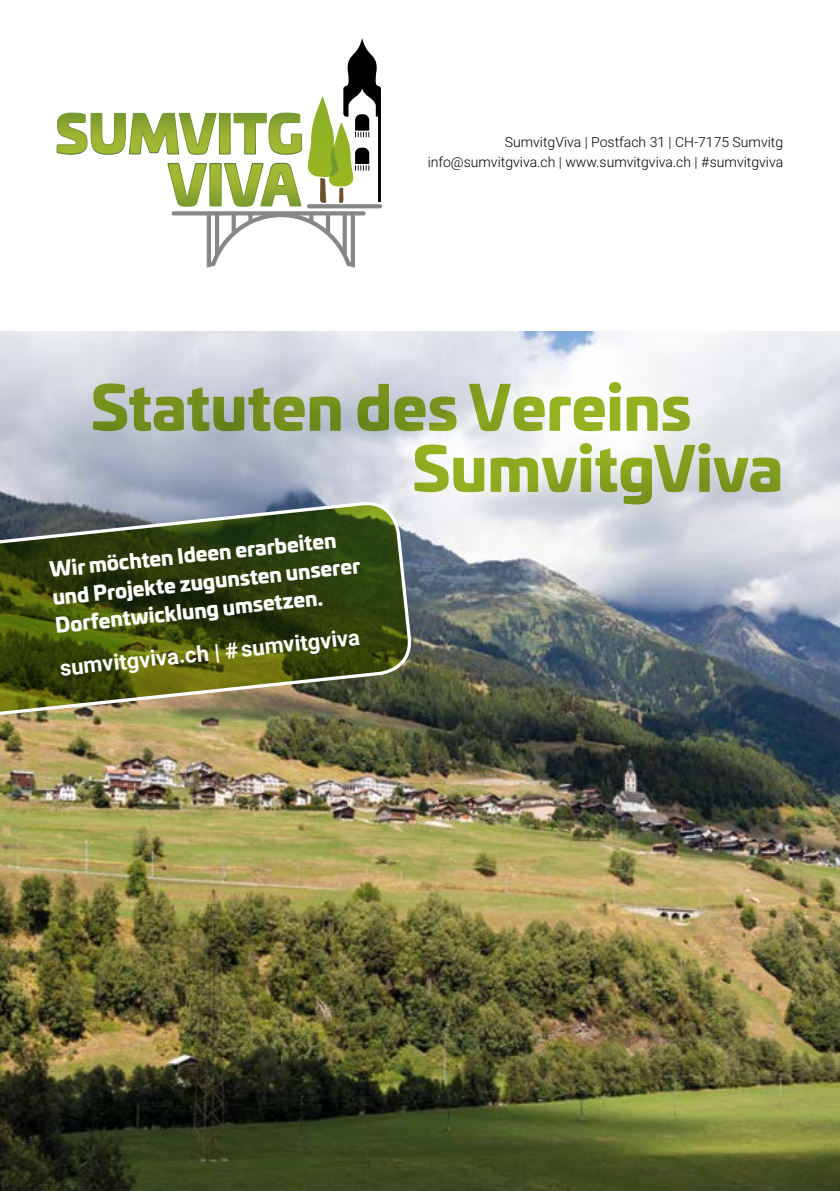
<style>
.page{position:relative;width:840px;height:1191px;background:#fff}
.page>*{position:absolute;margin:0;border:0;box-sizing:border-box;transform-origin:0 0}
.t1{font:900 60px/61px "Univia Pro";color:#96b522}
.t2{font:700 22px "Roboto";color:#fff}
.t3{font:900 20px/28px "Univia Pro";color:#fff}
.t4{font:300 14px/20px "Roboto";color:#000;text-align:right}
</style>
<div class="page">
<svg style="left:57px;top:38px;width:324px;height:230px"></svg>
<img style="left:0;top:332px;width:839px;height:859px">
<img style="left:0;top:500px;width:412px;height:250px">
<p class="t4" style="left:427px;top:132px;width:357px">SumvitgViva | Postfach 31 | CH-7175 Sumvitg info@sumvitgviva.ch | www.sumvitgviva.ch | #sumvitgviva</p>
<h1 class="t1" style="left:412px;top:373px;width:372px;text-indent:-321px">Statuten des Vereins<br>SumvitgViva</h1>
<h3 class="t3" style="left:48px;top:554px;width:311px;rotate:-6deg">Wir möchten Ideen erarbeiten und Projekte zugunsten unserer<br>Dorfentwicklung umsetzen.</h3>
<h2 class="t2" style="left:58px;top:653px;width:303px;rotate:-6deg">sumvitgviva.ch | # sumvitgviva</h2>
</div>
